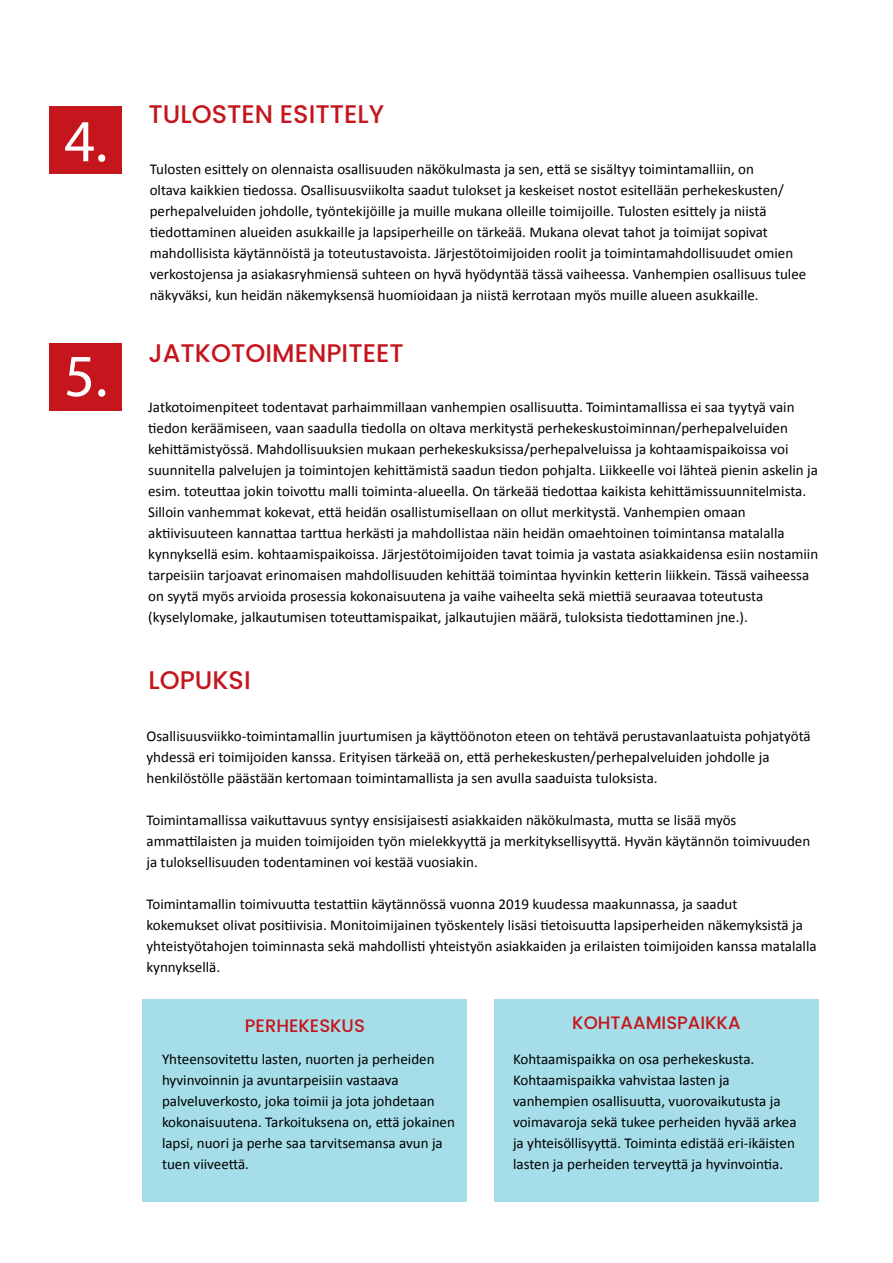
<style>
.page{position:relative;width:893px;height:1263px;background:#fff}
.page>*{position:absolute;margin:0;border:0;box-sizing:border-box;transform-origin:0 0}
.t1{font:60px "Myriad Pro";color:#fff}
.t2{font:500 25.5px "Poppins";color:#c4161c}
.t3{font:500 18px "Poppins";color:#c4161c}
.t4{font:15px/21px "Calibri";color:#000}
</style>
<div class="page">
<div style="left:494px;top:999px;width:324px;height:203px;background:#a5dee9"></div>
<div style="left:142px;top:999px;width:324px;height:203px;background:#a5dee9"></div>
<div style="left:50px;top:106px;width:72px;height:67px;background:#c4161c"></div>
<div style="left:50px;top:343px;width:72px;height:67px;background:#c4161c"></div>
<p class="t1" style="left:64px;top:104px;width:45px">4.</p>
<p class="t1" style="left:64px;top:339px;width:45px">5.</p>
<h2 class="t2" style="left:148px;top:99px;width:237px">TULOSTEN ESITTELY</h2>
<p class="t4" style="left:150px;top:158px;width:606px">Tulosten esittely on olennaista osallisuuden näkökulmasta ja sen, että se sisältyy toimintamalliin, on</p>
<p class="t4" style="left:150px;top:179px;width:636px">oltava kaikkien tiedossa. Osallisuusviikolta saadut tulokset ja keskeiset nostot esitellään perhekeskusten/</p>
<p class="t4" style="left:150px;top:200px;width:618px">perhepalveluiden johdolle, työntekijöille ja muille mukana olleille toimijoille. Tulosten esittely ja niistä</p>
<p class="t4" style="left:150px;top:221px;width:620px">tiedottaminen alueiden asukkaille ja lapsiperheille on tärkeää. Mukana olevat tahot ja toimijat sopivat</p>
<p class="t4" style="left:150px;top:242px;width:645px">mahdollisista käytännöistä ja toteutustavoista. Järjestötoimijoiden roolit ja toimintamahdollisuudet omien</p>
<p class="t4" style="left:150px;top:263px;width:658px">verkostojensa ja asiakasryhmiensä suhteen on hyvä hyödyntää tässä vaiheessa. Vanhempien osallisuus tulee</p>
<p class="t4" style="left:150px;top:284px;width:610px">näkyväksi, kun heidän näkemyksensä huomioidaan ja niistä kerrotaan myös muille alueen asukkaille.</p>
<h2 class="t2" style="left:148px;top:338px;width:257px">JATKOTOIMENPITEET</h2>
<p class="t4" style="left:148px;top:396px;width:671px">Jatkotoimenpiteet todentavat parhaimmillaan vanhempien osallisuutta. Toimintamallissa ei saa tyytyä vain tiedon keräämiseen, vaan saadulla tiedolla on oltava merkitystä perhekeskustoiminnan/perhepalveluiden kehittämistyössä. Mahdollisuuksien mukaan perhekeskuksissa/perhepalveluissa ja kohtaamispaikoissa voi suunnitella palvelujen ja toimintojen kehittämistä saadun tiedon pohjalta. Liikkeelle voi lähteä pienin askelin ja esim. toteuttaa jokin toivottu malli toiminta-alueella. On tärkeää tiedottaa kaikista kehittämissuunnitelmista.<br>Silloin vanhemmat kokevat, että heidän osallistumisellaan on ollut merkitystä. Vanhempien omaan aktiivisuuteen kannattaa tarttua herkästi ja mahdollistaa näin heidän omaehtoinen toimintansa matalalla kynnyksellä esim. kohtaamispaikoissa. Järjestötoimijoiden tavat toimia ja vastata asiakkaidensa esiin nostamiin tarpeisiin tarjoavat erinomaisen mahdollisuuden kehittää toimintaa hyvinkin ketterin liikkein. Tässä vaiheessa on syytä myös arvioida prosessia kokonaisuutena ja vaihe vaiheelta sekä miettiä seuraavaa toteutusta (kyselylomake, jalkautumisen toteuttamispaikat, jalkautujien määrä, tuloksista tiedottaminen jne.).</p>
<h2 class="t2" style="left:148px;top:665px;width:104px">LOPUKSI</h2>
<p class="t4" style="left:146px;top:724px;width:666px">Osallisuusviikko-toimintamallin juurtumisen ja käyttöönoton eteen on tehtävä perustavanlaatuista pohjatyötä yhdessä eri toimijoiden kanssa. Erityisen tärkeää on, että perhekeskusten/perhepalveluiden johdolle ja henkilöstölle päästään kertomaan toimintamallista ja sen avulla saaduista tuloksista.</p>
<p class="t4" style="left:146px;top:808px;width:665px">Toimintamallissa vaikuttavuus syntyy ensisijaisesti asiakkaiden näkökulmasta, mutta se lisää myös ammattilaisten ja muiden toimijoiden työn mielekkyyttä ja merkityksellisyyttä. Hyvän käytännön toimivuuden ja tuloksellisuuden todentaminen voi kestää vuosiakin.</p>
<p class="t4" style="left:146px;top:892px;width:672px">Toimintamallin toimivuutta testattiin käytännössä vuonna 2019 kuudessa maakunnassa, ja saadut<br>kokemukset olivat positiivisia. Monitoimijainen työskentely lisäsi tietoisuutta lapsiperheiden näkemyksistä ja yhteistyötahojen toiminnasta sekä mahdollisti yhteistyön asiakkaiden ja erilaisten toimijoiden kanssa matalalla kynnyksellä.</p>
<p class="t3" style="left:245px;top:1015px;width:122px">PERHEKESKUS</p>
<p class="t3" style="left:572px;top:1012px;width:170px">KOHTAAMISPAIKKA</p>
<p class="t4" style="left:162px;top:1048px;width:274px">Yhteensovitettu lasten, nuorten ja perheiden</p>
<p class="t4" style="left:513px;top:1048px;width:243px">Kohtaamispaikka on osa perhekeskusta.</p>
<p class="t4" style="left:162px;top:1069px;width:238px">hyvinvoinnin ja avuntarpeisiin vastaava</p>
<p class="t4" style="left:513px;top:1069px;width:218px">Kohtaamispaikka vahvistaa lasten ja</p>
<p class="t4" style="left:162px;top:1090px;width:274px">palveluverkosto, joka toimii ja jota johdetaan</p>
<p class="t4" style="left:513px;top:1090px;width:269px">vanhempien osallisuutta, vuorovaikutusta ja</p>
<p class="t4" style="left:162px;top:1111px;width:294px">kokonaisuutena. Tarkoituksena on, että jokainen</p>
<p class="t4" style="left:513px;top:1111px;width:285px">voimavaroja sekä tukee perheiden hyvää arkea</p>
<p class="t4" style="left:162px;top:1132px;width:282px">lapsi, nuori ja perhe saa tarvitsemansa avun ja</p>
<p class="t4" style="left:513px;top:1132px;width:283px">ja yhteisöllisyyttä. Toiminta edistää eri-ikäisten</p>
<p class="t4" style="left:162px;top:1153px;width:89px">tuen viiveettä.</p>
<p class="t4" style="left:513px;top:1153px;width:272px">lasten ja perheiden terveyttä ja hyvinvointia.</p>
</div>
